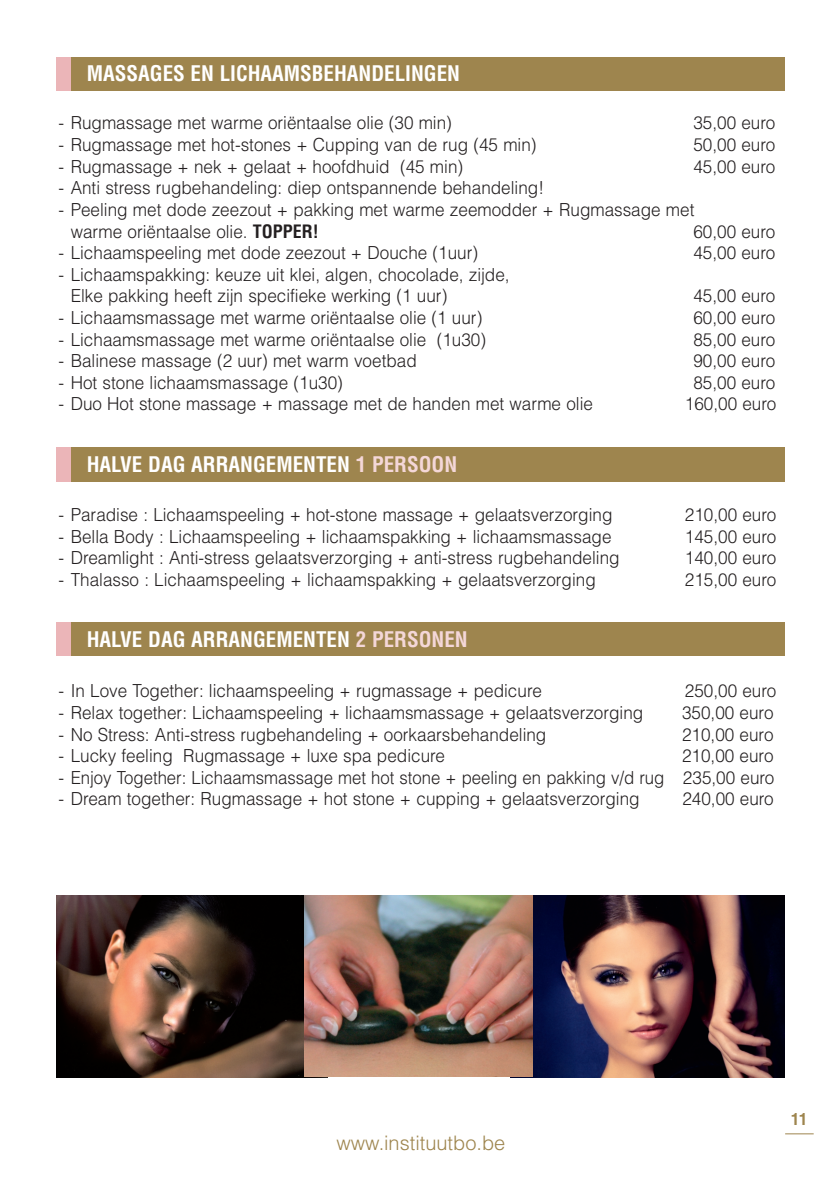
<style>
.page{position:relative;width:840px;height:1190px;background:#fff}
.page>*{position:absolute;margin:0;border:0;box-sizing:border-box;transform-origin:0 0}
.t1{font:700 condensed 21px "Helvetica";color:#fff}
.t2{font:300 20px "Helvetica";color:#9e854e}
.t3{font:300 18px/22.2px "Helvetica";color:#231f20;scale:.95 1}
.t4{font:700 condensed 16px "Helvetica";color:#9e854e}
.s1{font-weight:700;font-stretch:condensed}
.s2{color:#f4d7d8}
</style>
<div class="page">
<img style="left:533px;top:896px;width:252px;height:181px">
<svg style="left:785px;top:1134px;width:29px;height:1px"></svg>
<div style="left:56px;top:57px;width:729px;height:34px;background:#9e854e"></div>
<div style="left:56px;top:57px;width:15px;height:34px;background:#ebb5b8"></div>
<div style="left:56px;top:447px;width:729px;height:34px;background:#9e854e"></div>
<div style="left:56px;top:447px;width:15px;height:34px;background:#ebb5b8"></div>
<div style="left:56px;top:622px;width:729px;height:34px;background:#9e854e"></div>
<div style="left:56px;top:622px;width:15px;height:34px;background:#ebb5b8"></div>
<img style="left:56px;top:896px;width:249px;height:181px">
<img style="left:305px;top:896px;width:228px;height:180px">
<p class="t1" style="left:87px;top:66px;width:375px">MASSAGES EN LICHAAMSBEHANDELINGEN</p>
<p class="t3" style="left:58px;top:114px;width:416px">- Rugmassage met warme oriëntaalse olie (30 min)</p>
<p class="t3" style="left:693px;top:114px;width:88px">35,00 euro</p>
<p class="t3" style="left:58px;top:135px;width:505px">- Rugmassage met hot-stones + Cupping van de rug (45 min)</p>
<p class="t3" style="left:693px;top:135px;width:88px">50,00 euro</p>
<p class="t3" style="left:58px;top:157px;width:428px">- Rugmassage + nek + gelaat + hoofdhuid (45 min)</p>
<p class="t3" style="left:693px;top:157px;width:88px">45,00 euro</p>
<p class="t3" style="left:58px;top:178px;width:513px">- Anti stress rugbehandeling: diep ontspannende behandeling!</p>
<p class="t3" style="left:71px;top:200px;width:658px;text-indent:-12px">- Peeling met dode zeezout + pakking met warme zeemodder + Rugmassage met warme oriëntaalse olie. <span class="s1">TOPPER!</span></p>
<p class="t3" style="left:693px;top:222px;width:88px">60,00 euro</p>
<p class="t3" style="left:58px;top:244px;width:443px">- Lichaamspeeling met dode zeezout + Douche (1uur)</p>
<p class="t3" style="left:693px;top:244px;width:88px">45,00 euro</p>
<p class="t3" style="left:71px;top:265px;width:464px;line-height:21.6px;text-indent:-12px">- Lichaamspakking: keuze uit klei, algen, chocolade, zijde,<br>Elke pakking heeft zijn specifieke werking (1 uur)</p>
<p class="t3" style="left:693px;top:287px;width:88px">45,00 euro</p>
<p class="t3" style="left:58px;top:308px;width:448px">- Lichaamsmassage met warme oriëntaalse olie (1 uur)</p>
<p class="t3" style="left:693px;top:308px;width:88px">60,00 euro</p>
<p class="t3" style="left:58px;top:330px;width:452px">- Lichaamsmassage met warme oriëntaalse olie (1u30)</p>
<p class="t3" style="left:693px;top:330px;width:88px">85,00 euro</p>
<p class="t3" style="left:58px;top:352px;width:379px">- Balinese massage (2 uur) met warm voetbad</p>
<p class="t3" style="left:693px;top:352px;width:88px">90,00 euro</p>
<p class="t3" style="left:58px;top:373px;width:301px">- Hot stone lichaamsmassage (1u30)</p>
<p class="t3" style="left:693px;top:373px;width:88px">85,00 euro</p>
<p class="t3" style="left:58px;top:395px;width:564px">- Duo Hot stone massage + massage met de handen met warme olie</p>
<p class="t3" style="left:685px;top:395px;width:98px">160,00 euro</p>
<p class="t1" style="left:87px;top:456px;width:372px">HALVE DAG ARRANGEMENTEN <span class="s2">1 PERSOON</span></p>
<p class="t3" style="left:58px;top:505px;width:585px">- Paradise : Lichaamspeeling + hot-stone massage + gelaatsverzorging</p>
<p class="t3" style="left:685px;top:505px;width:98px">210,00 euro</p>
<p class="t3" style="left:58px;top:527px;width:584px">- Bella Body : Lichaamspeeling + lichaamspakking + lichaamsmassage</p>
<p class="t3" style="left:685px;top:527px;width:98px">145,00 euro</p>
<p class="t3" style="left:58px;top:548px;width:592px">- Dreamlight : Anti-stress gelaatsverzorging + anti-stress rugbehandeling</p>
<p class="t3" style="left:685px;top:548px;width:98px">140,00 euro</p>
<p class="t3" style="left:58px;top:570px;width:567px">- Thalasso : Lichaamspeeling + lichaamspakking + gelaatsverzorging</p>
<p class="t3" style="left:685px;top:570px;width:98px">215,00 euro</p>
<p class="t1" style="left:87px;top:631px;width:382px">HALVE DAG ARRANGEMENTEN <span class="s2">2 PERSONEN</span></p>
<p class="t3" style="left:58px;top:682px;width:510px">- In Love Together: lichaamspeeling + rugmassage + pedicure</p>
<p class="t3" style="left:685px;top:682px;width:98px">250,00 euro</p>
<p class="t3" style="left:58px;top:703px;width:617px">- Relax together: Lichaamspeeling + lichaamsmassage + gelaatsverzorging</p>
<p class="t3" style="left:682px;top:703px;width:98px">350,00 euro</p>
<p class="t3" style="left:58px;top:725px;width:515px">- No Stress: Anti-stress rugbehandeling + oorkaarsbehandeling</p>
<p class="t3" style="left:682px;top:725px;width:98px">210,00 euro</p>
<p class="t3" style="left:58px;top:746px;width:408px">- Lucky feeling Rugmassage + luxe spa pedicure</p>
<p class="t3" style="left:682px;top:746px;width:98px">210,00 euro</p>
<p class="t3" style="left:58px;top:768px;width:755px">- Enjoy Together: Lichaamsmassage met hot stone + peeling en pakking v/d rug 235,00 euro</p>
<p class="t3" style="left:58px;top:790px;width:613px">- Dream together: Rugmassage + hot stone + cupping + gelaatsverzorging</p>
<p class="t3" style="left:682px;top:790px;width:98px">240,00 euro</p>
<p class="t2" style="left:336px;top:1136px;width:170px">www.instituutbo.be</p>
<p class="t4" style="left:791px;top:1113px;width:17px">11</p>
</div>
